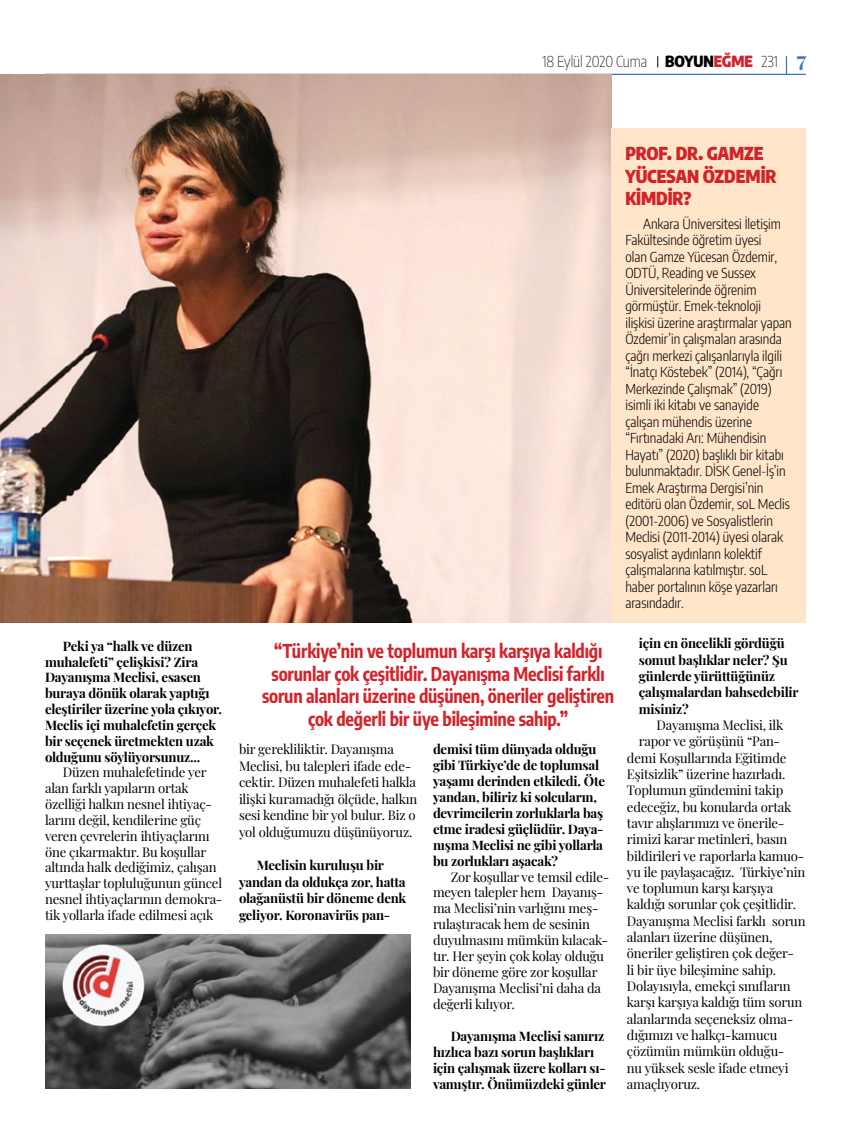
<style>
.page{position:relative;width:851px;height:1134px;background:#fff}
.page>*{position:absolute;margin:0;border:0;box-sizing:border-box;transform-origin:0 0}
.t1{font:700 18.75px/22.5px "Encode Sans Condensed";letter-spacing:-.01em;color:#d2232a;text-align:center;scale:.95 1}
.t2{font:900 17.5px/22.5px "Encode Sans Condensed";letter-spacing:-.005em;color:#d2232a}
.t3{font:100 15.12px "Encode Sans Condensed";letter-spacing:-.01em;color:#000}
.t4{font:300 13.75px/16.5px "Encode Sans Condensed";color:#000}
.t5{font:13.12px/15.9px "Playfair Display";letter-spacing:-.015em;color:#000}
.t6{font:700 13.12px/16px "Playfair Display";letter-spacing:-.015em;color:#000}
.s1{font-weight:900}
.s2{font-weight:900;color:#d2232a}
.s3{font-family:"Playfair Display";font-weight:700;font-size:20.75px;color:#3977b8}
</style>
<div class="page">
<hr style="left:45px;top:74px;width:760px;height:1px;background:#3977b8">
<svg style="left:785px;top:56px;width:2px;height:18px"></svg>
<img style="left:0;top:75px;width:611px;height:547px">
<div style="left:611px;top:128px;width:194px;height:494px;background:#ffe6ca"></div>
<img style="left:45px;top:934px;width:366px;height:155px">
<p class="t3" style="left:542px;top:51px;width:265px">18 Eylül 2020 Cuma <span class="s1">BOYUN</span><span class="s2">EĞME</span> 231 <span class="s3">7</span></p>
<p class="t6" style="left:45px;top:637px;width:179px;text-indent:18px">Peki ya “halk ve düzen muhalefeti” çelişkisi? Zira<br>Dayanışma Meclisi, esasen buraya dönük olarak yaptığı eleştiriler üzerine yola çıkıyor.<br>Meclis içi muhalefetin gerçek bir seçenek üretmekten uzak olduğunu söylüyorsunuz...</p>
<p class="t5" style="left:45px;top:763px;width:179px;text-indent:18px">Düzen muhalefetinde yer alan farklı yapıların ortak özelliği halkın nesnel ihtiyaç&shy;larını değil, kendilerine güç veren çevrelerin ihtiyaçlarını öne çıkarmaktır. Bu koşullar altında halk dediğimiz, çalışan yurttaşlar topluluğunun güncel nesnel ihtiyaçlarının demokra&shy;tik yollarla ifade edilmesi açık</p>
<h2 class="t2" style="left:625px;top:141px;width:153px">PROF. DR. GAMZE<br>YÜCESAN ÖZDEMIR<br>KİM DİR?</h2>
<p class="t4" style="left:625px;top:215px;width:168px;text-indent:18px">Ankara Üniversitesi İletişim<br>Fakültesinde öğretim üyesi<br>olan Gamze Yücesan Özdemir,<br>ODTÜ, Reading ve Sussex<br>Üniversitelerinde öğrenim görmüştür. Emek-teknoloji ilişkisi üzerine araştırmalar yapan<br>Özdemir’in çalışmaları arasında çağrı merkezi çalışanlarıyla ilgili “İnatçı Köstebek” (2014), “Çağrı<br>Merkezinde Çalışmak” (2019) isimli iki kitabı ve sanayide çalışan mühendis üzerine “Fırtınadaki Arı: Mühendisin<br>Hayatı” (2020) başlıklı bir kitabı bulunmaktadır. DİSK Genel-İş’in<br>Emek Araştırma Dergisi’nin editörü olan Özdemir, soL Meclis (2001-2006) ve Sosyalistlerin<br>Meclisi (2011-2014) üyesi olarak sosyalist aydınların kolektif çalışmalarına katılmıştır. soL haber portalının köşe yazarları arasındadır.</p>
<h1 class="t1" style="left:262px;top:638px;width:372px">“Türkiye’nin ve toplumun karşı karşıya kaldığı sorunlar çok çeşitlidir. Dayanışma Meclisi farklı sorun alanları üzerine düşünen, öneriler geliştiren çok değerli bir üye bileşimine sahip.”</h1>
<p class="t5" style="left:239px;top:740px;width:180px;line-height:16.6px">bir gerekliliktir. Dayanışma<br>Meclisi, bu talepleri ifade ede&shy;cektir. Düzen muhalefeti halkla ilişki kuramadığı ölçüde, halkın sesi kendine bir yol bulur. Biz o yol olduğumuzu düşünüyoruz.</p>
<p class="t6" style="left:239px;top:856px;width:169px;line-height:16.6px;text-indent:18px">Meclisin kuruluşu bir yandan da oldukça zor, hatta olağanüstü bir döneme denk geliyor. Koronavirüs pan-</p>
<p class="t6" style="left:433px;top:740px;width:173px">demisi tüm dünyada olduğu gibi Türkiye’de de toplumsal yaşamı derinden etkiledi. Öte yandan, biliriz ki solcuların, devrimcilerin zorluklarla baş etme iradesi güçlüdür. Daya&shy;nışma Meclisi ne gibi yollarla bu zorlukları aşacak?</p>
<p class="t5" style="left:433px;top:867px;width:178px;text-indent:18px">Zor koşullar ve temsil edile&shy;meyen talepler hem Dayanış&shy;ma Meclisi’nin varlığını meş&shy;rulaştıracak hem de sesinin duyulmasını mümkün kılacak&shy;tır. Her şeyin çok kolay olduğu bir döneme göre zor koşullar<br>Dayanışma Meclisi’ni daha da değerli kılıyor.</p>
<p class="t6" style="left:433px;top:1027px;width:174px;text-indent:18px">Dayanışma Meclisi sanırız hızlıca bazı sorun başlıkları için çalışmak üzere kolları sı&shy;vamıştır. Önümüzdeki günler</p>
<p class="t6" style="left:638px;top:634px;width:161px;line-height:16.4px">için en öncelikli gördüğü somut başlıklar neler? Şu günlerde yürüttüğünüz çalışmalardan bahsedebilir misiniz?</p>
<p class="t5" style="left:656px;top:716px;width:128px">Dayanışma Meclisi, ilk</p>
<p class="t5" style="left:638px;top:732px;width:143px">rapor ve görüşünü “Pan-</p>
<p class="t5" style="left:627px;top:749px;width:161px">demi Koşullarında Eğitimde</p>
<p class="t5" style="left:627px;top:765px;width:160px">Eşitsizlik” üzerine hazırladı.</p>
<p class="t5" style="left:627px;top:781px;width:158px">Toplumun gündemini takip</p>
<p class="t5" style="left:627px;top:798px;width:166px">edeceğiz, bu konularda ortak</p>
<p class="t5" style="left:627px;top:814px;width:159px">tavır alışlarımızı ve önerile-</p>
<p class="t5" style="left:627px;top:830px;width:162px">rimizi karar metinleri, basın</p>
<p class="t5" style="left:627px;top:846px;width:179px">bildirileri ve raporlarla kamuo-</p>
<p class="t5" style="left:627px;top:863px;width:180px">yu ile paylaşacağız. Türkiye’nin</p>
<p class="t5" style="left:627px;top:879px;width:148px">ve toplumun karşı karşıya</p>
<p class="t5" style="left:627px;top:895px;width:171px">kaldığı sorunlar çok çeşitlidir.</p>
<p class="t5" style="left:627px;top:912px;width:180px">Dayanışma Meclisi farklı sorun</p>
<p class="t5" style="left:627px;top:928px;width:147px">alanları üzerine düşünen,</p>
<p class="t5" style="left:627px;top:944px;width:168px">öneriler geliştiren çok değer-</p>
<p class="t5" style="left:627px;top:961px;width:151px">li bir üye bileşimine sahip.</p>
<p class="t5" style="left:627px;top:977px;width:165px">Dolayısıyla, emekçi sınıfların</p>
<p class="t5" style="left:627px;top:993px;width:177px">karşı karşıya kaldığı tüm sorun</p>
<p class="t5" style="left:627px;top:1010px;width:168px">alanlarında seçeneksiz olma-</p>
<p class="t5" style="left:627px;top:1026px;width:152px">dığımızı ve halkçı-kamucu</p>
<p class="t5" style="left:627px;top:1042px;width:159px">çözümün mümkün olduğu-</p>
<p class="t5" style="left:627px;top:1059px;width:163px">nu yüksek sesle ifade etmeyi</p>
<p class="t5" style="left:627px;top:1075px;width:75px">amaçlıyoruz.</p>
</div>
